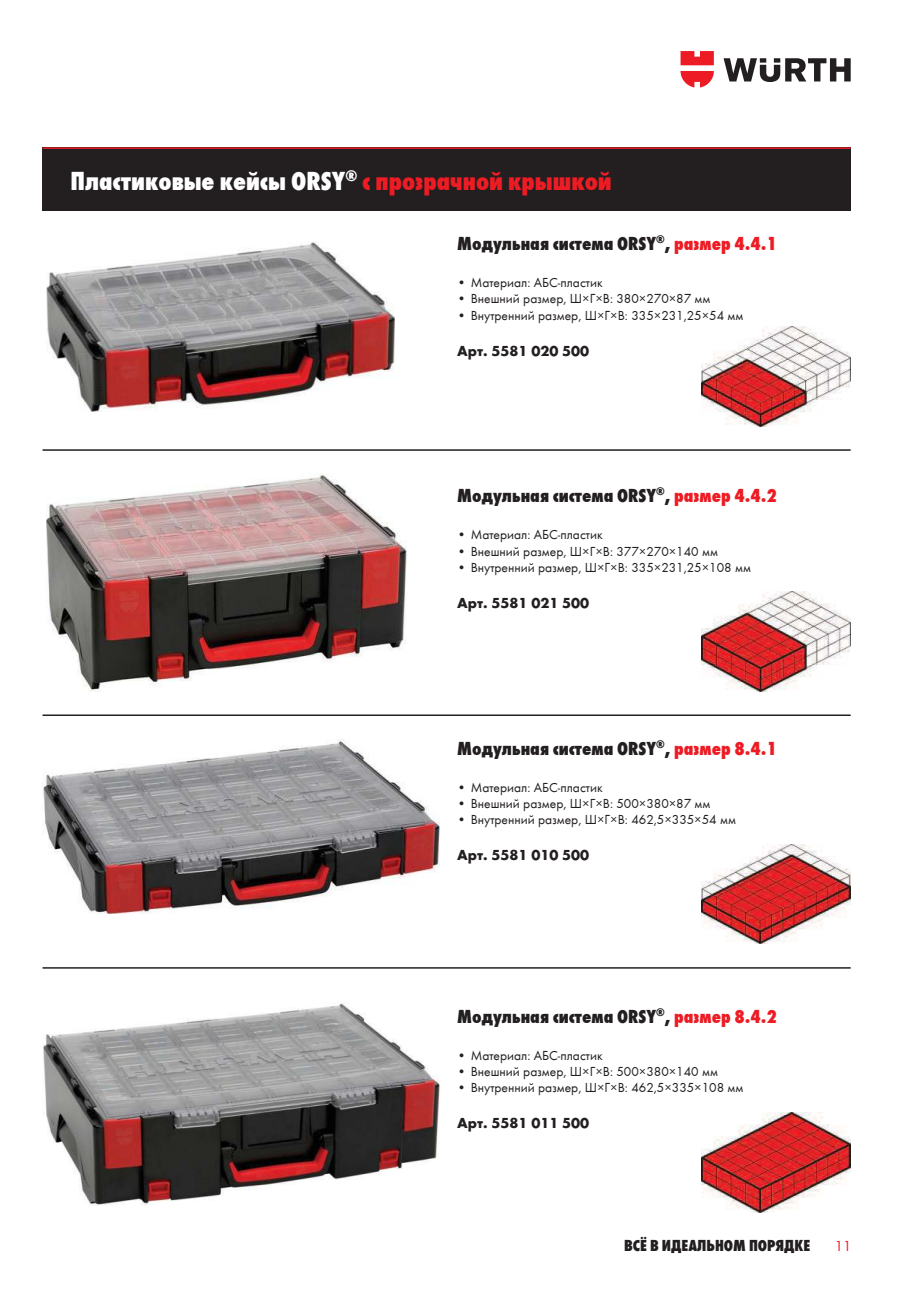
<style>
.page{position:relative;width:906px;height:1289px;background:#fff}
.page>*{position:absolute;margin:0;border:0;box-sizing:border-box;transform-origin:0 0}
.t1{font:800 condensed 27px "Wuerth";color:#fff}
.t2{font:800 condensed 19.5px "Wuerth";color:#231f20}
.t3{font:16.5px "Wuerth Extra Bold Cond Caps";color:#231f20}
.t4{font:700 15px "Wuerth";color:#231f20}
.t5{font:15px "Wuerth";color:#ed1c24}
.t6{font:13.5px "Wuerth";color:#231f20}
.s1{color:#ed1c24}
</style>
<div class="page">
<div style="left:43px;top:147px;width:807px;height:64px;background:#231f20"></div>
<img style="left:702px;top:327px;width:148px;height:99px">
<img style="left:47px;top:242px;width:347px;height:169px">
<img style="left:702px;top:592px;width:148px;height:99px">
<img style="left:47px;top:474px;width:360px;height:217px">
<img style="left:702px;top:844px;width:148px;height:99px">
<img style="left:43px;top:739px;width:396px;height:174px">
<img style="left:702px;top:1112px;width:148px;height:99px">
<img style="left:43px;top:1003px;width:397px;height:202px">
<hr style="left:43px;top:147px;width:807px;height:2px;background:#ed1c24">
<svg style="left:723px;top:58px;width:127px;height:24px"></svg>
<svg style="left:680px;top:51px;width:34px;height:36px"></svg>
<hr style="left:43px;top:449px;width:807px;height:2px;background:#231f20">
<hr style="left:43px;top:714px;width:807px;height:2px;background:#231f20">
<hr style="left:43px;top:967px;width:807px;height:1px;background:#231f20">
<h1 class="t1" style="left:71px;top:162px;width:543px">Пластиковые кейсы ORSY<sup>®</sup> <span class="s1">с прозрачной крышкой</span></h1>
<h2 class="t2" style="left:457px;top:229px;width:321px">Модульная система ORSY<sup>®</sup>, <span class="s1">размер 4.4.1</span></h2>
<p class="t6" style="left:457px;top:273px;width:147px">• Материал: АБС-пластик</p>
<p class="t6" style="left:457px;top:289px;width:255px">• Внешний размер, Ш×Г×В: 380×270×87 мм</p>
<p class="t6" style="left:457px;top:306px;width:288px">• Внутренний размер, Ш×Г×В: 335×231,25×54 мм</p>
<p class="t4" style="left:457px;top:339px;width:133px">Арт. 5581 020 500</p>
<h2 class="t2" style="left:457px;top:481px;width:321px">Модульная система ORSY<sup>®</sup>, <span class="s1">размер 4.4.2</span></h2>
<p class="t6" style="left:457px;top:525px;width:147px">• Материал: АБС-пластик</p>
<p class="t6" style="left:457px;top:542px;width:262px">• Внешний размер, Ш×Г×В: 377×270×140 мм</p>
<p class="t6" style="left:457px;top:558px;width:295px">• Внутренний размер, Ш×Г×В: 335×231,25×108 мм</p>
<p class="t4" style="left:457px;top:591px;width:133px">Арт. 5581 021 500</p>
<h2 class="t2" style="left:457px;top:734px;width:321px">Модульная система ORSY<sup>®</sup>, <span class="s1">размер 8.4.1</span></h2>
<p class="t6" style="left:457px;top:778px;width:147px">• Материал: АБС-пластик</p>
<p class="t6" style="left:457px;top:794px;width:255px">• Внешний размер, Ш×Г×В: 500×380×87 мм</p>
<p class="t6" style="left:457px;top:810px;width:280px">• Внутренний размер, Ш×Г×В: 462,5×335×54 мм</p>
<p class="t4" style="left:457px;top:844px;width:133px">Арт. 5581 010 500</p>
<h2 class="t2" style="left:457px;top:1002px;width:321px">Модульная система ORSY<sup>®</sup>, <span class="s1">размер 8.4.2</span></h2>
<p class="t6" style="left:457px;top:1046px;width:147px">• Материал: АБС-пластик</p>
<p class="t6" style="left:457px;top:1062px;width:262px">• Внешний размер, Ш×Г×В: 500×380×140 мм</p>
<p class="t6" style="left:457px;top:1078px;width:288px">• Внутренний размер, Ш×Г×В: 462,5×335×108 мм</p>
<p class="t4" style="left:457px;top:1112px;width:133px">Арт. 5581 011 500</p>
<p class="t3" style="left:624px;top:1233px;width:188px">Всё в идеальном порядке</p>
<p class="t5" style="left:835px;top:1236px;width:18px">11</p>
</div>
